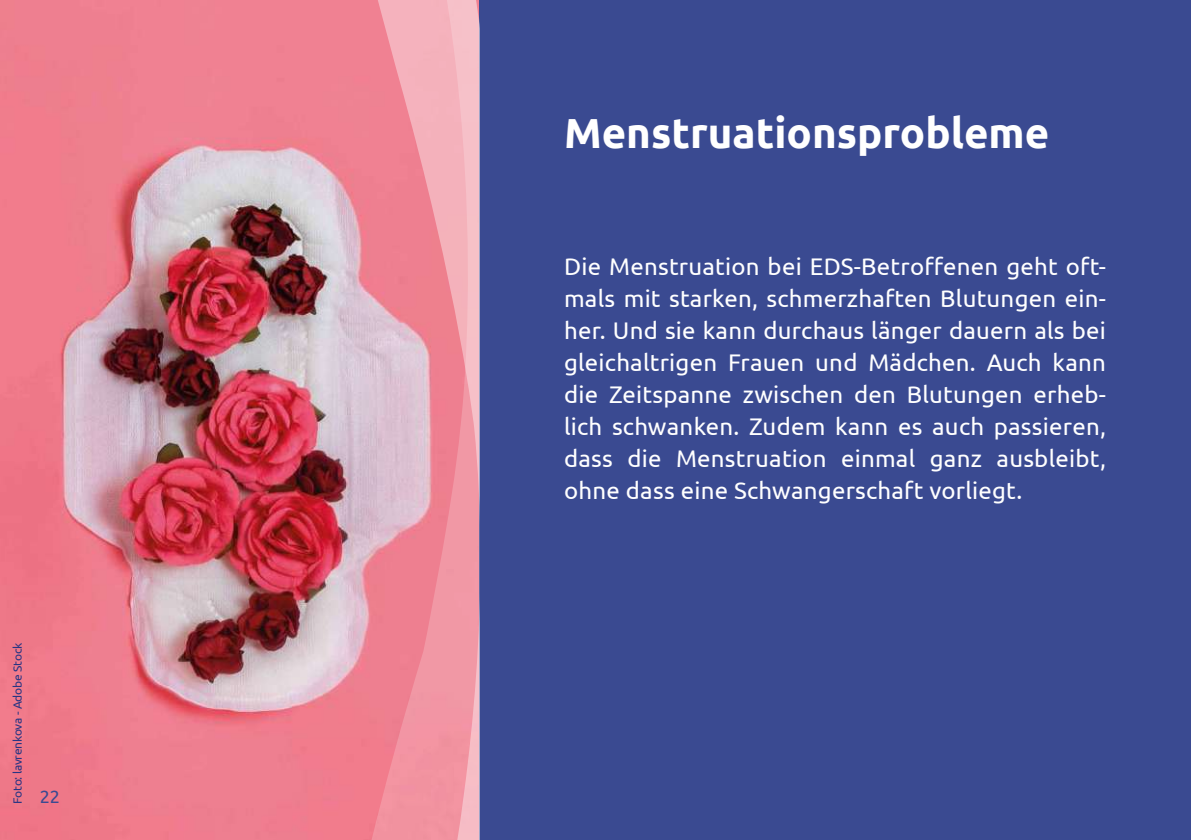
<style>
.page{position:relative;width:1191px;height:840px;background:#fff}
.page>*{position:absolute;margin:0;border:0;box-sizing:border-box;transform-origin:0 0}
.t1{font:700 42px "Ubuntu";color:#fff}
.t2{font:24px/32px "Ubuntu";letter-spacing:.01em;color:#fff;text-align:justify}
.t3{font:18px "Ubuntu";color:#3b4a91}
.t4{font:12px "Ubuntu";letter-spacing:-.02em;color:#283583}
</style>
<div class="page">
<img style="left:0;top:0;width:345px;height:839px">
<div style="left:479px;top:0;width:712px;height:839px;background:#3a4a91"></div>
<svg style="left:345px;top:0;width:134px;height:839px;background:#ec9caa"></svg>
<div style="left:17px;top:17px;width:26px;height:23px;background:#ee7f90"></div>
<p class="t4" style="left:10px;top:803px;width:162px;rotate:-90deg">Foto: lavrenkova - Adobe Stock</p>
<p class="t3" style="left:40px;top:785px;width:22px">22</p>
<h1 class="t1" style="left:564px;top:107px;width:487px">Menstruationsprobleme</h1>
<p class="t2" style="left:564px;top:249px;width:543px">Die Menstruation bei EDS-Betroffenen geht oft&shy;mals mit starken, schmerzhaften Blutungen ein&shy;her. Und sie kann durchaus länger dauern als bei gleichaltrigen Frauen und Mädchen. Auch kann die Zeitspanne zwischen den Blutungen erheb&shy;lich schwanken. Zudem kann es auch passieren, dass die Menstruation einmal ganz ausbleibt, ohne dass eine Schwangerschaft vorliegt.</p>
</div>
